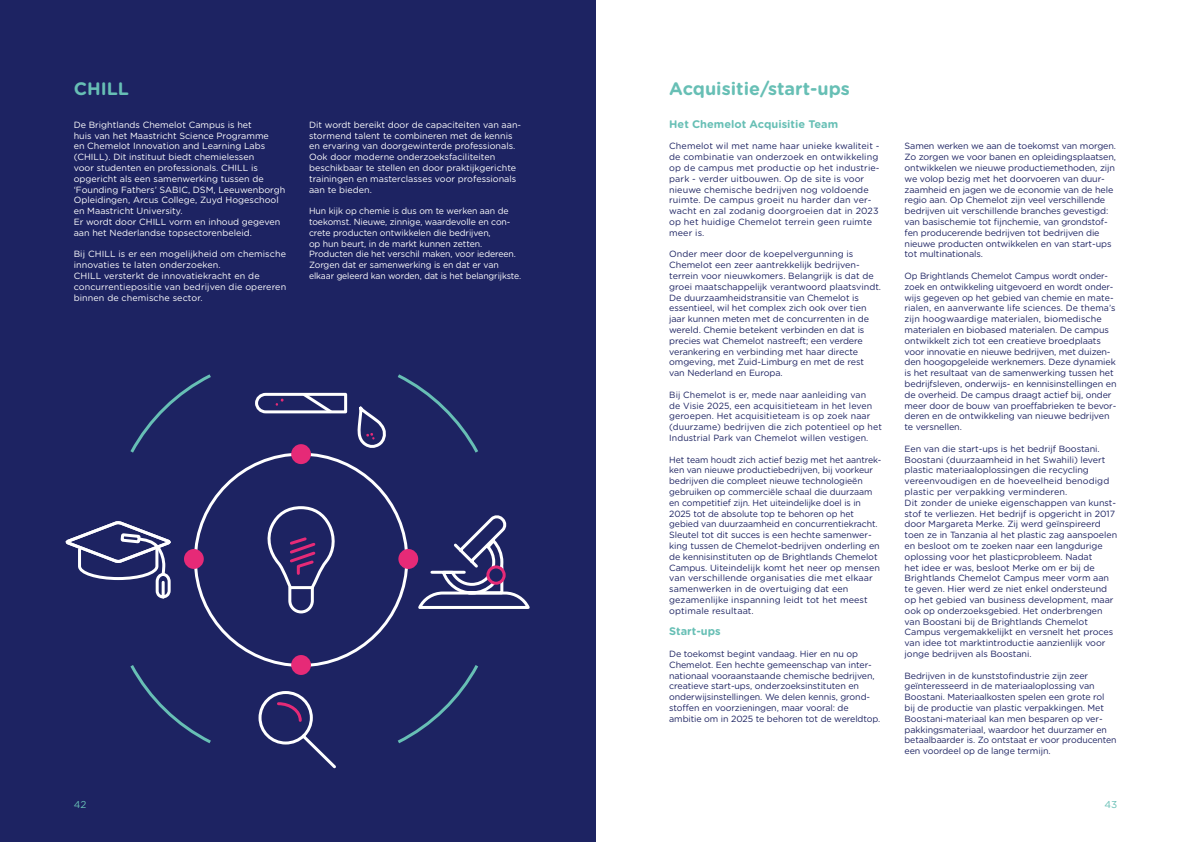
<style>
.page{position:relative;width:1191px;height:842px;background:#fff}
.page>*{position:absolute;margin:0;border:0;box-sizing:border-box;transform-origin:0 0}
.t1{font:700 18px "Gotham Rounded";color:#67bfb5}
.t2{font:700 11px "Gotham Rounded";color:#67bfb5}
.t3{font:10px "Gotham Rounded";color:#67bfb5}
.t4{font:9px/10.8px "Gotham Rounded";letter-spacing:-.01em;color:#1d2362}
.t5{font:9px/10.8px "Gotham Rounded";color:#fff}
.t6{font:9px/10.8px "Gotham Rounded";letter-spacing:.01em;color:#1d2362}
</style>
<div class="page">
<div style="left:0;top:0;width:595px;height:842px;background:#1d2362"></div>
<svg style="left:130px;top:665px;width:81px;height:79px"></svg>
<svg style="left:397px;top:665px;width:81px;height:79px"></svg>
<svg style="left:130px;top:374px;width:81px;height:79px"></svg>
<svg style="left:397px;top:374px;width:81px;height:79px"></svg>
<svg style="left:267px;top:506px;width:68px;height:108px"></svg>
<div style="left:291px;top:444px;width:20px;height:20px;background:#e62a77;border-radius:50%"></div>
<div style="left:291px;top:655px;width:20px;height:20px;background:#e62a77;border-radius:50%"></div>
<div style="left:184px;top:549px;width:20px;height:20px;background:#e62a77;border-radius:50%"></div>
<div style="left:398px;top:549px;width:20px;height:20px;background:#e62a77;border-radius:50%"></div>
<svg style="left:415px;top:515px;width:115px;height:94px"></svg>
<svg style="left:255px;top:392px;width:93px;height:22px"></svg>
<svg style="left:258px;top:691px;width:78px;height:78px"></svg>
<svg style="left:357px;top:406px;width:29px;height:42px"></svg>
<svg style="left:65px;top:521px;width:106px;height:78px"></svg>
<h1 class="t1" style="left:74px;top:76px;width:57px">CHILL</h1>
<p class="t5" style="left:74px;top:119px;width:213px">De Brightlands Chemelot Campus is het<br>huis van het Maastricht Science Programme<br>en Chemelot Innovation and Learning Labs (CHILL). Dit instituut biedt chemielessen<br>voor studenten en professionals. CHILL is opgericht als een samenwerking tussen de ‘Founding Fathers’ SABIC, DSM, Leeuwenborgh Opleidingen, Arcus College, Zuyd Hogeschool en Maastricht University.<br>Er wordt door CHILL vorm en inhoud gegeven aan het Nederlandse topsectorenbeleid.</p>
<p class="t5" style="left:74px;top:248px;width:214px">Bij CHILL is er een mogelijkheid om chemische innovaties te laten onderzoeken.<br>CHILL versterkt de innovatiekracht en de concurrentiepositie van bedrijven die opereren binnen de chemische sector.</p>
<p class="t5" style="left:309px;top:119px;width:214px">Dit wordt bereikt door de capaciteiten van aan&shy;stormend talent te combineren met de kennis en ervaring van doorgewinterde professionals.<br>Ook door moderne onderzoeksfaciliteiten beschikbaar te stellen en door praktijkgerichte trainingen en masterclasses voor professionals aan te bieden.</p>
<p class="t5" style="left:309px;top:205px;width:214px">Hun kijk op chemie is dus om te werken aan de toekomst. Nieuwe, zinnige, waardevolle en con&shy;crete producten ontwikkelen die bedrijven,<br>op hun beurt, in de markt kunnen zetten.<br>Producten die het verschil maken, voor iedereen.<br>Zorgen dat er samenwerking is en dat er van elkaar geleerd kan worden, dat is het belangrijkste.</p>
<p class="t3" style="left:74px;top:798px;width:14px">42</p>
<h1 class="t1" style="left:669px;top:76px;width:182px">Acquisitie/start-ups</h1>
<p class="t2" style="left:669px;top:116px;width:170px">Het Chemelot Acquisitie Team</p>
<p class="t6" style="left:669px;top:140px;width:212px">Chemelot wil met name haar unieke kwaliteit - de combinatie van onderzoek en ontwikkeling op de campus met productie op het industrie&shy;park - verder uitbouwen. Op de site is voor nieuwe chemische bedrijven nog voldoende ruimte. De campus groeit nu harder dan ver&shy;wacht en zal zodanig doorgroeien dat in 2023 op het huidige Chemelot terrein geen ruimte meer is.</p>
<p class="t4" style="left:669px;top:248px;width:213px">Onder meer door de koepelvergunning is Chemelot een zeer aantrekkelijk bedrijven&shy;terrein voor nieuwkomers. Belangrijk is dat de groei maatschappelijk verantwoord plaatsvindt.<br>De duurzaamheidstransitie van Chemelot is essentieel, wil het complex zich ook over tien jaar kunnen meten met de concurrenten in de wereld. Chemie betekent verbinden en dat is precies wat Chemelot nastreeft; een verdere verankering en verbinding met haar directe omgeving, met Zuid-Limburg en met de rest van Nederland en Europa.</p>
<p class="t6" style="left:669px;top:389px;width:214px">Bij Chemelot is er, mede naar aanleiding van<br>de Visie 2025, een acquisitieteam in het leven geroepen. Het acquisitieteam is op zoek naar (duurzame) bedrijven die zich potentieel op het Industrial Park van Chemelot willen vestigen.</p>
<p class="t4" style="left:669px;top:454px;width:214px">Het team houdt zich actief bezig met het aantrek&shy;ken van nieuwe productiebedrijven, bij voorkeur bedrijven die compleet nieuwe technologieën gebruiken op commerciële schaal die duurzaam en competitief zijn. Het uiteindelijke doel is in 2025 tot de absolute top te behoren op het gebied van duurzaamheid en concurrentiekracht.<br>Sleutel tot dit succes is een hechte samenwer&shy;king tussen de Chemelot-bedrijven onderling en de kennisinstituten op de Brightlands Chemelot Campus. Uiteindelijk komt het neer op mensen van verschillende organisaties die met elkaar samenwerken in de overtuiging dat een gezamenlijke inspanning leidt tot het meest optimale resultaat.</p>
<p class="t2" style="left:669px;top:623px;width:53px">Start-ups</p>
<p class="t4" style="left:669px;top:648px;width:213px">De toekomst begint vandaag. Hier en nu op Chemelot. Een hechte gemeenschap van inter&shy;nationaal vooraanstaande chemische bedrijven, creatieve start-ups, onderzoeksinstituten en onderwijsinstellingen. We delen kennis, grond&shy;stoffen en voorzieningen, maar vooral: de ambitie om in 2025 te behoren tot de wereldtop.</p>
<p class="t4" style="left:904px;top:140px;width:213px">Samen werken we aan de toekomst van morgen.<br>Zo zorgen we voor banen en opleidingsplaatsen, ontwikkelen we nieuwe productiemethoden, zijn we volop bezig met het doorvoeren van duur&shy;zaamheid en jagen we de economie van de hele regio aan. Op Chemelot zijn veel verschillende bedrijven uit verschillende branches gevestigd: van basischemie tot fijnchemie, van grondstof&shy;fen producerende bedrijven tot bedrijven die nieuwe producten ontwikkelen en van start-ups tot multinationals.</p>
<p class="t4" style="left:904px;top:270px;width:213px">Op Brightlands Chemelot Campus wordt onder&shy;zoek en ontwikkeling uitgevoerd en wordt onder&shy;wijs gegeven op het gebied van chemie en mate&shy;rialen, en aanverwante life sciences. De thema’s zijn hoogwaardige materialen, biomedische materialen en biobased materialen. De campus ontwikkelt zich tot een creatieve broedplaats voor innovatie en nieuwe bedrijven, met duizen&shy;den hoogopgeleide werknemers. Deze dynamiek is het resultaat van de samenwerking tussen het bedrijfsleven, onderwijs- en kennisinstellingen en de overheid. De campus draagt actief bij, onder meer door de bouw van proeffabrieken te bevor&shy;deren en de ontwikkeling van nieuwe bedrijven te versnellen.</p>
<p class="t4" style="left:904px;top:443px;width:214px">Een van die start-ups is het bedrijf Boostani.<br>Boostani (duurzaamheid in het Swahili) levert plastic materiaaloplossingen die recycling vereenvoudigen en de hoeveelheid benodigd plastic per verpakking verminderen.<br>Dit zonder de unieke eigenschappen van kunst&shy;stof te verliezen. Het bedrijf is opgericht in 2017 door Margareta Merke. Zij werd geïnspireerd toen ze in Tanzania al het plastic zag aanspoelen en besloot om te zoeken naar een langdurige oplossing voor het plasticprobleem. Nadat<br>het idee er was, besloot Merke om er bij de Brightlands Chemelot Campus meer vorm aan te geven. Hier werd ze niet enkel ondersteund op het gebied van business development, maar ook op onderzoeksgebied. Het onderbrengen van Boostani bij de Brightlands Chemelot Campus vergemakkelijkt en versnelt het proces van idee tot marktintroductie aanzienlijk voor jonge bedrijven als Boostani.</p>
<p class="t4" style="left:904px;top:670px;width:214px">Bedrijven in de kunststofindustrie zijn zeer geïnteresseerd in de materiaaloplossing van Boostani. Materiaalkosten spelen een grote rol bij de productie van plastic verpakkingen. Met Boostani-materiaal kan men besparen op ver&shy;pakkingsmateriaal, waardoor het duurzamer en betaalbaarder is. Zo ontstaat er voor producenten een voordeel op de lange termijn.</p>
<p class="t3" style="left:1104px;top:798px;width:14px">43</p>
</div>
